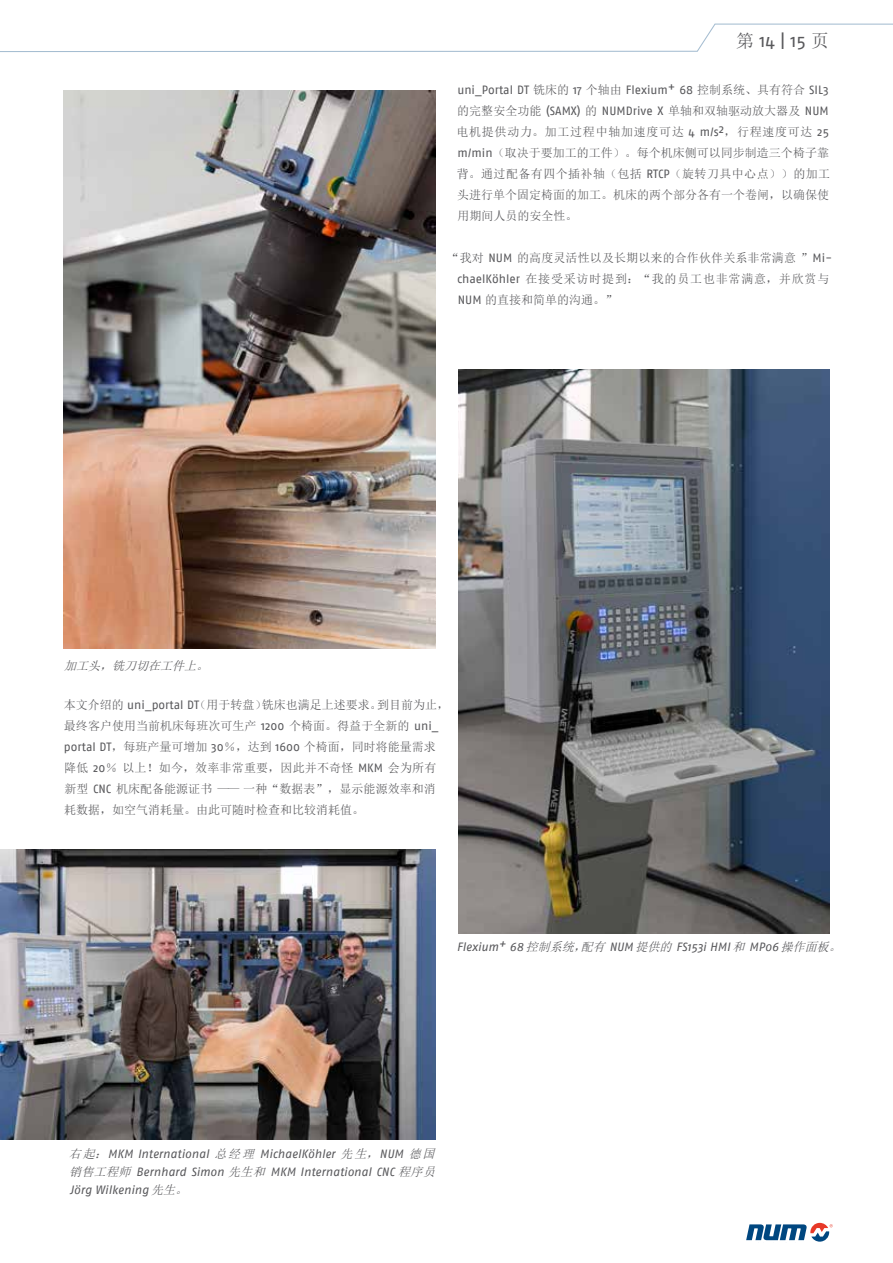
<style>
.page{position:relative;width:893px;height:1263px;background:#fff}
.page>*{position:absolute;margin:0;border:0;box-sizing:border-box;transform-origin:0 0}
.t1{font:18px "Fago No";color:#58585b}
.t2{font:12px/21px "Sim Sun";letter-spacing:.005em;color:#58585b}
.t3{font:italic 12px/18px "Fago No";color:#58585b;text-align:justify}
.t4{font:12px "Fago No";color:#58585b}
.t5{font:italic 12px "Sim Sun";color:#58585b}
.s1{font-family:"Sim Sun"}
.s2{font-family:"Fago No"}
</style>
<div class="page">
<svg style="left:0;top:23px;width:893px;height:29px"></svg>
<svg style="left:746px;top:1223px;width:87px;height:18px"></svg>
<img style="left:64px;top:90px;width:372px;height:558px">
<img style="left:0;top:849px;width:436px;height:291px">
<img style="left:458px;top:370px;width:371px;height:563px">
<h1 class="t1" style="left:736px;top:31px;width:95px"><span class="s1">第</span> 14 | 15 <span class="s1">页</span></h1>
<p class="t4" style="left:457px;top:83px;width:373px">uni_Portal DT <span class="s1">铣床的</span> 17 <span class="s1">个轴由</span> Flexium+ 68 <span class="s1">控制系统、具有符合</span> SIL3</p>
<p class="t2" style="left:456px;top:100px;width:375px;text-align:justify">的完整安全功能 <span class="s2">(SAMX)</span> 的 <span class="s2">NUMDrive X</span> 单轴和双轴驱动放大器及 <span class="s2">NUM</span>电机提供动力。加工过程中轴加速度可达 <span class="s2">4 m/s</span><sup>2</sup>，行程速度可达 <span class="s2">25 m/min</span>（取决于要加工的工件）。每个机床侧可以同步制造三个椅子靠背。通过配备有四个插补轴（包括 <span class="s2">RTCP</span>（旋转刀具中心点））的加工头进行单个固定椅面的加工。机床的两个部分各有一个卷闸，以确保使用期间人员的安全性。</p>
<p class="t2" style="left:457px;top:247px;width:376px;text-indent:-9px">“我对 <span class="s2">NUM</span> 的高度灵活性以及长期以来的合作伙伴关系非常满意 ”<span class="s2">Mi&shy;chaelKöhler</span> 在接受采访时提到：“我的员工也非常满意，并欣赏与<br><span class="s2">NUM</span> 的直接和简单的沟通。”</p>
<p class="t5" style="left:64px;top:660px;width:149px">加工头，铣刀切在工件上。</p>
<p class="t2" style="left:64px;top:694px;width:387px">本文介绍的 <span class="s2">uni_portal DT</span>（用于转盘）铣床也满足上述要求。到目前为止，最终客户使用当前机床每班次可生产 <span class="s2">1200</span> 个椅面。得益于全新的 <span class="s2">uni_ portal DT</span>，每班产量可增加 <span class="s2">30</span>％，达到 <span class="s2">1600</span> 个椅面，同时将能量需求降低 <span class="s2">20</span>％以上！如今，效率非常重要，因此并不奇怪 <span class="s2">MKM</span> 会为所有新型 <span class="s2">CNC</span> 机床配备能源证书 —— 一种“数据表”，显示能源效率和消耗数据，如空气消耗量。由此可随时检查和比较消耗值。</p>
<p class="t3" style="left:457px;top:937px;width:389px">Flexium+ 68 <span class="s1">控制系统，配有</span> NUM <span class="s1">提供的</span> FS153i HMI <span class="s1">和</span> MP06 <span class="s1">操作面板。</span></p>
<p class="t3" style="left:69px;top:1144px;width:371px"><span class="s1">右起：</span>MKM International <span class="s1">总经理</span> MichaelKöhler <span class="s1">先生，</span>NUM <span class="s1">德国销售工程师</span> Bernhard Simon <span class="s1">先生和</span> MKM International CNC <span class="s1">程序员</span>Jörg Wilkening <span class="s1">先生。</span></p>
</div>
